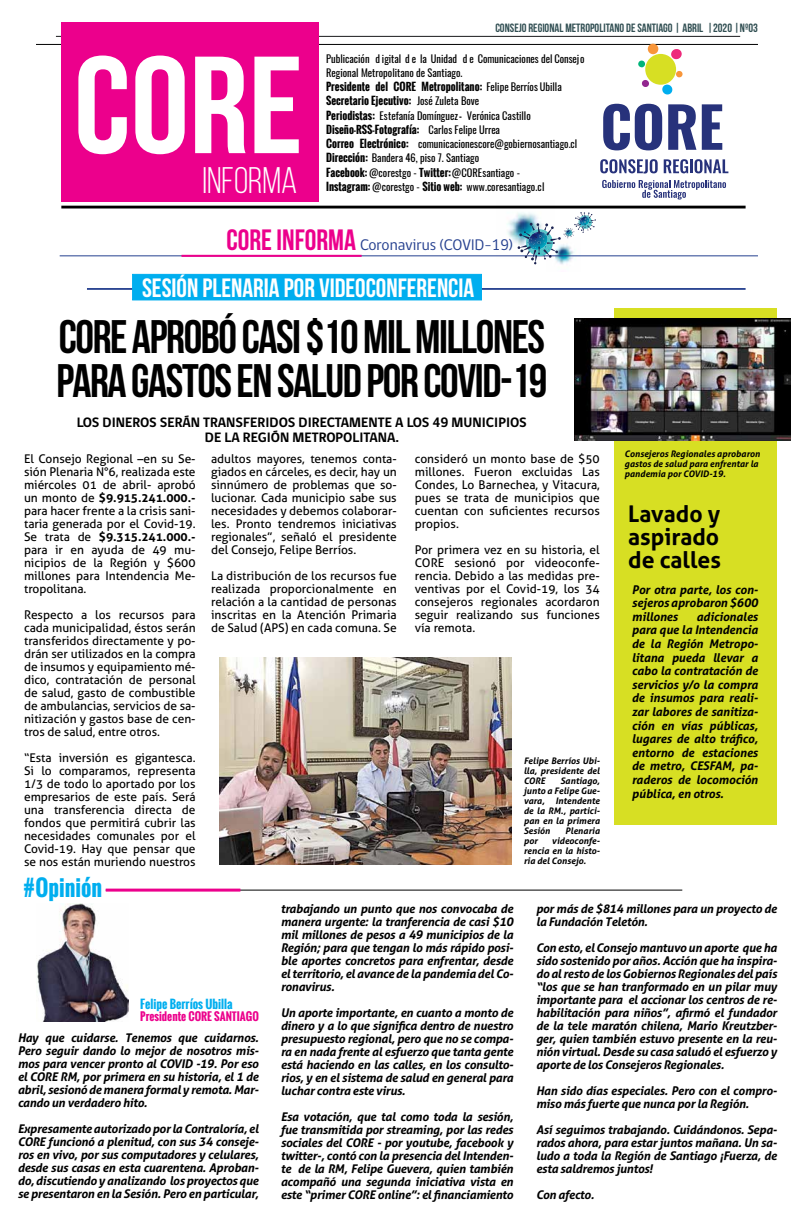
<style>
.page{position:relative;width:794px;height:1219px;background:#fff}
.page>*{position:absolute;margin:0;border:0;box-sizing:border-box;transform-origin:0 0}
.t1{font:700 137.9px "Bebas Neue";color:#fff;scale:1.07 1}
.t2{font:700 47px/44px "Bebas Neue";letter-spacing:-.03em;color:#000}
.t3{font:37px "Bebas Neue";color:#fff}
.t4{font:700 26.5px "Bebas Neue";color:#fff}
.t5{font:700 23px/23px "Aller";color:#000;text-align:justify}
.t6{font:700 21.9px "Oswald";color:#00aeef}
.t7{font:15.8px "gob CL";color:#25408f}
.t8{font:700 14px/15px "gob CL";color:#000;text-align:center}
.t9{font:italic 700 12px/13px "Aller";letter-spacing:-.02em;color:#000;text-align:justify}
.t10{font:12px/13px "Aller";letter-spacing:-.005em;color:#000;text-align:justify}
.t11{font:700 12px "Bebas Neue";color:#304e52}
.t12{font:700 11.6px "Oswald";color:#00aeef}
.t13{font:700 10.9px "Oswald";color:#ec008c}
.t14{font:10.4px/14.2px "Oswald";color:#000}
.t15{font:italic 700 9px/10px "Aller";color:#000;text-align:justify}
.s1{font-weight:700}
.s2{font-family:"Bebas Neue";font-weight:700;font-size:29.4px;color:#ec008c}
</style>
<div class="page">
<hr style="left:36px;top:44px;width:722px;height:1px;background:#000">
<img style="left:37px;top:903px;width:92px;height:118px">
<div style="left:615px;top:308px;width:162px;height:516px;background:#d7df23"></div>
<hr style="left:87px;top:288px;width:658px;height:2px;background:#25408f">
<div style="left:132px;top:274px;width:350px;height:26px;background:#00aeef;border:1px solid #00aeef"></div>
<img style="left:496px;top:205px;width:58px;height:51px">
<hr style="left:60px;top:256px;width:698px;height:1px;background:#25408f">
<hr style="left:181px;top:255px;width:181px;height:2px;background:#ec008c">
<img style="left:517px;top:212px;width:79px;height:52px">
<hr style="left:56px;top:36px;width:684px;height:1px;background:#17181a">
<hr style="left:61px;top:206px;width:684px;height:2px;background:#000">
<div style="left:61px;top:23px;width:257px;height:179px;background:#ec008c"></div>
<svg style="left:603px;top:104px;width:59px;height:46px"></svg>
<svg style="left:668px;top:104px;width:28px;height:46px"></svg>
<svg style="left:702px;top:104px;width:20px;height:46px"></svg>
<svg style="left:600px;top:159px;width:57px;height:15px"></svg>
<svg style="left:663px;top:159px;width:65px;height:14px"></svg>
<svg style="left:602px;top:180px;width:124px;height:19px"></svg>
<svg style="left:648px;top:44px;width:10px;height:10px"></svg>
<svg style="left:671px;top:49px;width:10px;height:10px"></svg>
<svg style="left:662px;top:85px;width:10px;height:9px"></svg>
<svg style="left:642px;top:80px;width:7px;height:7px"></svg>
<svg style="left:638px;top:61px;width:7px;height:6px"></svg>
<svg style="left:676px;top:71px;width:6px;height:6px"></svg>
<div style="left:645px;top:54px;width:31px;height:31px;background:#d7df23;border-radius:50%"></div>
<hr style="left:106px;top:890px;width:576px;height:1px;background:#000">
<hr style="left:106px;top:889px;width:134px;height:3px;background:#ec008c">
<img style="left:219px;top:658px;width:292px;height:206px">
<img style="left:574px;top:319px;width:216px;height:121px">
<h1 class="t1" style="left:74px;top:30px;width:215px">CORE</h1>
<h3 class="t3" style="left:202px;top:160px;width:96px">INFORMA</h3>
<p class="t11" style="left:495px;top:21px;width:264px">CONSEJO REGIONAL METROPOLITANO DE SANTIAGO | ABRIL |2020 |Nº03</p>
<p class="t14" style="left:326px;top:51px;width:260px">Publicación d igital d e la Unidad d e Comunicaciones del Consejo Regional Metropolitano de Santiago.<br><span class="s1">Presidente del CORE Metropolitano:</span> Felipe Berríos Ubilla <span class="s1">Secretario Ejecutivo:</span> José Zuleta Bove<br><span class="s1">Periodistas:</span> Estefanía Domínguez <span class="s1">-</span> Verónica Castillo <span class="s1">Diseño-RSS-Fotografía:</span> Carlos Felipe Urrea<br><span class="s1">Correo Electrónico:</span> comunicacionescore@gobiernosantiago.cl <span class="s1">Dirección:</span> Bandera 46, piso 7. Santiago<br><span class="s1">Facebook:</span> @corestgo - <span class="s1">Twitter:</span>@COREsantiago -<br><span class="s1">Instagram:</span> @corestgo - <span class="s1">Sitio web:</span> www.coresantiago.cl</p>
<h3 class="t7" style="left:226px;top:234px;width:288px"><span class="s2">CORE INFORMA</span> Coronavirus (COVID-19)</h3>
<h3 class="t4" style="left:142px;top:274px;width:334px">SESIÓN PLENARIA POR VIDEOCONFERENCIA</h3>
<h2 class="t2" style="left:56px;top:314px;width:492px">CORE APROBÓ CASI $10 MIL MILLONES<br>PARA GASTOS EN SALUD POR COVID-19</h2>
<p class="t8" style="left:77px;top:415px;width:451px">LOS DINEROS SERÁN TRANSFERIDOS DIRECTAMENTE A LOS 49 MUNICIPIOS<br>DE LA REGIÓN METROPOLITANA.</p>
<p class="t10" style="left:24px;top:452px;width:173px">El Consejo Regional –en su Se&shy;sión Plenaria N°6, realizada este miércoles 01 de abril- aprobó un monto de <span class="s1">$9.915.241.000.- </span>para hacer frente a la crisis sani&shy;taria generada por el Covid-19.<br>Se trata de <span class="s1">$9.315.241.000.- </span>para ir en ayuda de 49 mu&shy;nicipios de la Región y $600 millones para Intendencia Me&shy;tropolitana.</p>
<p class="t10" style="left:24px;top:608px;width:173px">Respecto a los recursos para cada municipalidad, éstos serán transferidos directamente y po&shy;drán ser utilizados en la compra de insumos y equipamiento mé&shy;dico, contratación de personal de salud, gasto de combustible de ambulancias, servicios de sa&shy;nitización y gastos base de cen&shy;tros de salud, entre otros.</p>
<p class="t10" style="left:24px;top:751px;width:173px">“Esta inversión es gigantesca.<br>Si lo comparamos, representa 1/3 de todo lo aportado por los empresarios de este país. Será una transferencia directa de fondos que permitirá cubrir las necesidades comunales por el Covid-19. Hay que pensar que se nos están muriendo nuestros</p>
<p class="t10" style="left:415px;top:452px;width:186px">consideró un monto base de $50 millones. Fueron excluidas Las Condes, Lo Barnechea, y Vitacura, pues se trata de municipios que cuentan con suficientes recursos propios.</p>
<p class="t10" style="left:415px;top:543px;width:186px">Por primera vez en su historia, el CORE sesionó por videoconfe&shy;rencia. Debido a las medidas pre&shy;ventivas por el Covid-19, los 34 consejeros regionales acordaron seguir realizando sus funciones vía remota.</p>
<p class="t10" style="left:211px;top:452px;width:187px">adultos mayores, tenemos conta&shy;giados en cárceles, es decir, hay un sinnúmero de problemas que so&shy;lucionar. Cada municipio sabe sus necesidades y debemos colaborar&shy;les. Pronto tendremos iniciativas regionales”, señaló el presidente del Consejo, Felipe Berríos.</p>
<p class="t10" style="left:211px;top:569px;width:187px">La distribución de los recursos fue realizada proporcionalmente en relación a la cantidad de personas inscritas en la Atención Primaria de Salud (APS) en cada comuna. Se</p>
<p class="t15" style="left:524px;top:756px;width:78px">Felipe Berríos Ubi&shy;lla, presidente del CORE</p>
<p class="t15" style="left:524px;top:776px;width:78px;text-indent:37px">Santiago, junto a Felipe Gue&shy;vara, Intendente de la RM., partici&shy;pan en la primera Sesión</p>
<p class="t15" style="left:565px;top:826px;width:36px">Plenaria</p>
<p class="t15" style="left:524px;top:836px;width:78px;text-indent:28px">videoconfe&shy;rencia en la histo&shy;ria del Consejo.</p>
<p class="t15" style="left:524px;top:836px;width:15px">por</p>
<h3 class="t6" style="left:23px;top:871px;width:81px">#Opinión</h3>
<p class="t15" style="left:624px;top:449px;width:137px;text-align:left">Consejeros Regionales aprobaron gastos de salud para enfrentar la pandemia por COVID-19.</p>
<h3 class="t5" style="left:628px;top:502px;width:94px">Lavado y aspirado de calles</h3>
<p class="t9" style="left:632px;top:582px;width:128px;line-height:13.6px">Por otra parte, los con&shy;sejeros aprobaron $600 millones</p>
<p class="t9" style="left:632px;top:610px;width:128px;line-height:13.6px;text-indent:65px">adicionales para que la Intendencia de la Región Metropo&shy;litana pueda llevar a cabo la contratación de servicios y/o la compra de insumos para reali&shy;zar labores de sanitiza&shy;ción en vías públicas, lugares de alto tráfico, entorno de estaciones de metro, CESFAM, pa&shy;raderos de locomoción pública, en otros.</p>
<p class="t12" style="left:140px;top:995px;width:94px">Felipe Berríos Ubilla</p>
<p class="t13" style="left:140px;top:1008px;width:120px">Presidente CORE SANTIAGO</p>
<p class="t9" style="left:18px;top:1031px;width:242px">Hay que cuidarse. Tenemos que cuidarnos.<br>Pero seguir dando lo mejor de nosotros mis&shy;mos para vencer pronto al COVID -19. Por eso el CORE RM, por primera en su historia, el 1 de abril, sesionó de manera formal y remota. Mar&shy;cando un verdadero hito.</p>
<p class="t9" style="left:18px;top:1122px;width:242px">Expresamente autorizado por la Contraloría, el CORE funcionó a plenitud, con sus 34 conseje&shy;ros en vivo, por sus computadores y celulares, desde sus casas en esta cuarentena. Aproban&shy;do, discutiendo y analizando los proyectos que se presentaron en la Sesión. Pero en particular,</p>
<p class="t9" style="left:281px;top:902px;width:234px">trabajando un punto que nos convocaba de manera urgente: la tranferencia de casi $10 mil millones de pesos a 49 municipios de la Región; para que tengan lo más rápido posi&shy;ble aportes concretos para enfrentar, desde el territorio, el avance de la pandemia del Co&shy;ronavirus.</p>
<p class="t9" style="left:281px;top:1006px;width:234px">Un aporte importante, en cuanto a monto de dinero y a lo que significa dentro de nuestro presupuesto regional, pero que no se compa&shy;ra en nada frente al esfuerzo que tanta gente está haciendo en las calles, en los consulto&shy;rios, y en el sistema de salud en general para luchar contra este virus.</p>
<p class="t9" style="left:281px;top:1110px;width:234px">Esa votación, que tal como toda la sesión, fue transmitida por streaming, por las redes sociales del CORE - por youtube, facebook y twitter-, contó con la presencia del Intenden&shy;te de la RM, Felipe Guevera, quien también acompañó una segunda iniciativa vista en este “primer CORE online”: el financiamiento</p>
<p class="t9" style="left:536px;top:902px;width:242px">por más de $814 millones para un proyecto de la Fundación Teletón.</p>
<p class="t9" style="left:536px;top:941px;width:242px">Con esto, el Consejo mantuvo un aporte que ha sido sostenido por años. Acción que ha inspira&shy;do al resto de los Gobiernos Regionales del país “los que se han tranformado en un pilar muy importante para el accionar los centros de re&shy;habilitación para niños”, afirmó el fundador de la tele maratón chilena, Mario Kreutzber&shy;ger, quien también estuvo presente en la reu&shy;nión virtual. Desde su casa saludó el esfuerzo y aporte de los Consejeros Regionales.</p>
<p class="t9" style="left:536px;top:1084px;width:242px">Han sido días especiales. Pero con el compro&shy;miso más fuerte que nunca por la Región.</p>
<p class="t9" style="left:536px;top:1123px;width:242px">Así seguimos trabajando. Cuidándonos. Sepa&shy;rados ahora, para estar juntos mañana. Un sa&shy;ludo a toda la Región de Santiago ¡Fuerza, de esta saldremos juntos!</p>
<p class="t9" style="left:536px;top:1188px;width:60px">Con afecto.</p>
</div>
